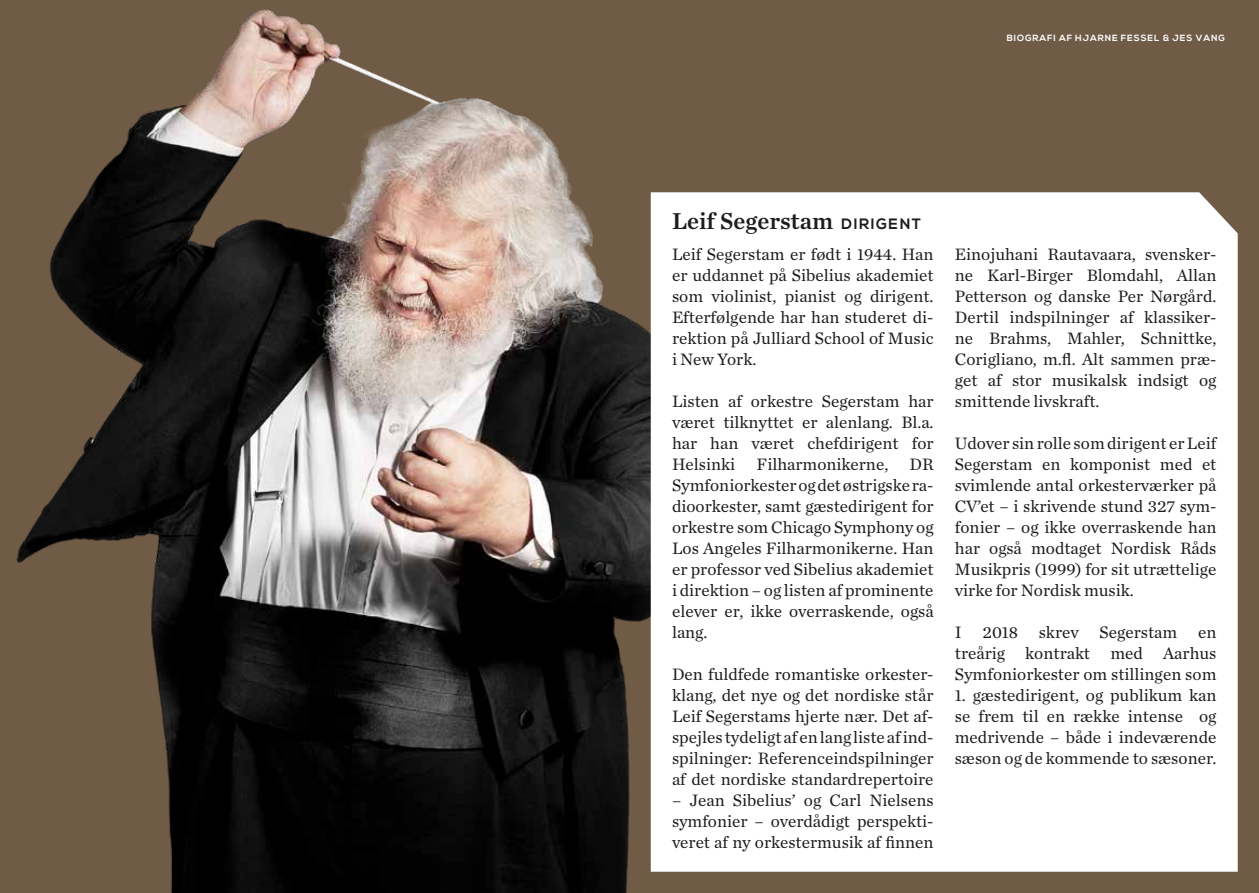
<style>
.page{position:relative;width:1259px;height:893px;background:#fff}
.page>*{position:absolute;margin:0;border:0;box-sizing:border-box;transform-origin:0 0}
.t1{font:24px "Chronicle Text G1 Semi";color:#1d1d1b}
.t2{font:17.25px/21px "Chronicle Text G1";color:#1d1d1b;text-align:justify}
.t3{font:700 9px "Nexa";letter-spacing:.1em;color:#fff}
.s1{font-family:"Nexa";font-weight:700;font-size:15px}
</style>
<div class="page">
<div style="left:629px;top:0;width:630px;height:893px;background:#705b46"></div>
<img style="left:0;top:0;width:651px;height:893px">
<div style="left:651px;top:192px;width:586px;height:680px;background:#fff"></div>
<p class="t3" style="left:1006px;top:32px;width:220px">BIOGRAFI AF HJARNE FESSEL &amp; JES VANG</p>
<h1 class="t1" style="left:672px;top:202px;width:251px">Leif Segerstam <span class="s1">DIRIGENT</span></h1>
<p class="t2" style="left:672px;top:243px;width:263px">Leif Segerstam er født i 1944. Han er uddannet på Sibelius akademiet som violinist, pianist og dirigent.<br>Efterfølgende har han studeret di&shy;rektion på Julliard School of Music i New York.</p>
<p class="t2" style="left:672px;top:390px;width:263px">Listen af orkestre Segerstam har været tilknyttet er alenlang. Bl.a. har han været chefdirigent for Helsinki Filharmonikerne, DR Symfoniorkester og det østrigske ra&shy;dioorkester, samt gæstedirigent for orkestre som Chicago Symphony og Los Angeles Filharmonikerne. Han er professor ved Sibelius akademiet i direktion – og listen af prominente elever er, ikke overraskende, også lang.</p>
<p class="t2" style="left:672px;top:663px;width:263px">Den fuldfede romantiske orkester&shy;klang, det nye og det nordiske står Leif Segerstams hjerte nær. Det af&shy;spejles tydeligt af en lang liste af ind&shy;spilninger: Referenceindspilninger af det nordiske standardrepertoire</p>
<p class="t2" style="left:672px;top:789px;width:263px">– Jean Sibelius’ og Carl Nielsens symfonier – overdådigt perspekti&shy;veret af ny orkestermusik af finnen</p>
<p class="t2" style="left:955px;top:243px;width:263px">Einojuhani Rautavaara, svensker&shy;ne Karl-Birger Blomdahl, Allan Petterson og danske Per Nørgård.<br>Dertil indspilninger af klassiker&shy;ne Brahms, Mahler, Schnittke, Corigliano, m.fl. Alt sammen præ&shy;get af stor musikalsk indsigt og smittende livskraft.</p>
<p class="t2" style="left:955px;top:432px;width:263px">Udover sin rolle som dirigent er Leif Segerstam en komponist med et svimlende antal orkesterværker på CV’et – i skrivende stund 327 sym&shy;fonier – og ikke overraskende han har også modtaget Nordisk Råds Musikpris (1999) for sit utrættelige virke for Nordisk musik.</p>
<p class="t2" style="left:955px;top:621px;width:263px">I 2018 skrev Segerstam en treårig kontrakt med Aarhus Symfoniorkester om stillingen som</p>
<p class="t2" style="left:955px;top:684px;width:263px">1. gæstedirigent, og publikum kan se frem til en række intense og medrivende – både i indeværende sæson og de kommende to sæsoner.</p>
</div>
